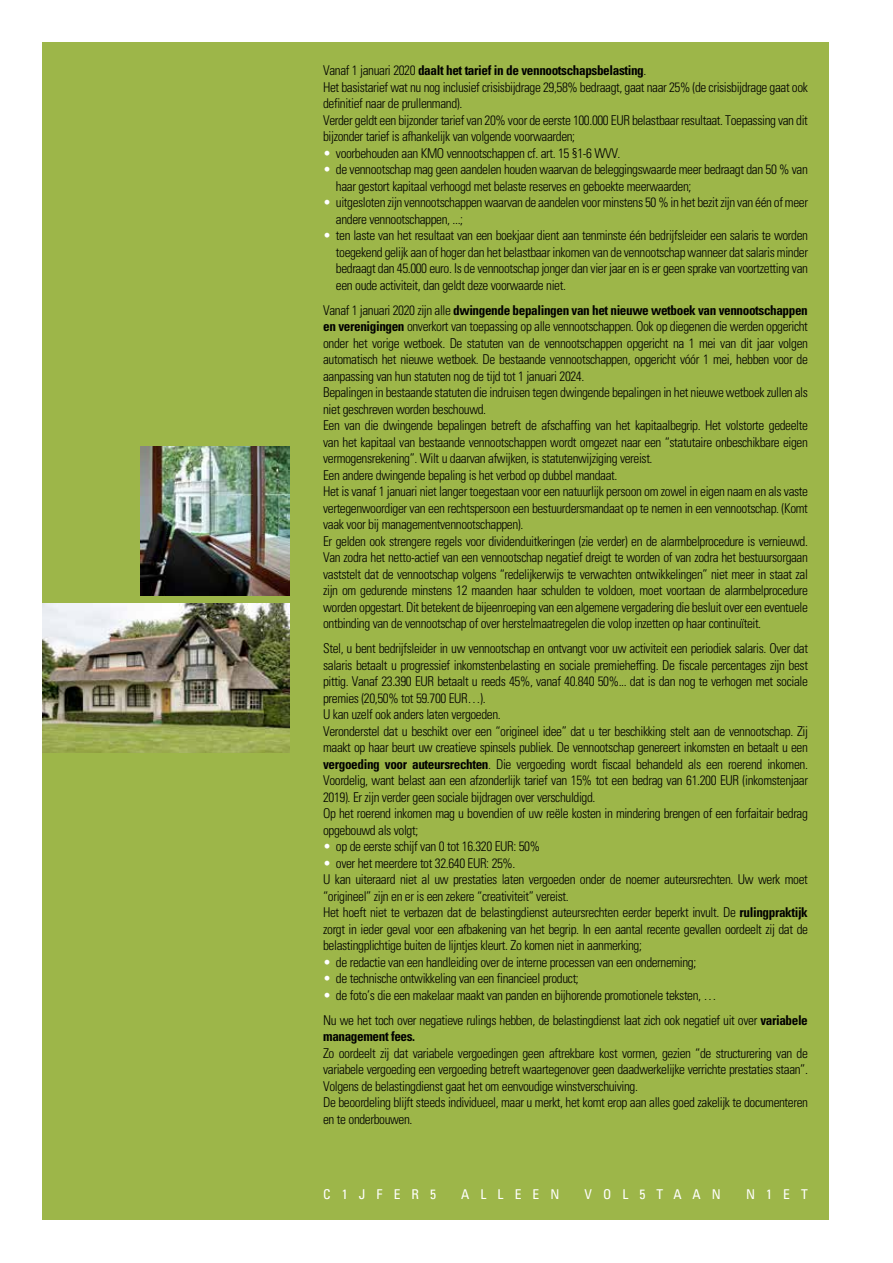
<style>
.page{position:relative;width:893px;height:1263px;background:#fff}
.page>*{position:absolute;margin:0;border:0;box-sizing:border-box;transform-origin:0 0}
.t1{font:300 condensed 13.5px/16.5px "Univers";letter-spacing:-.03em;color:#000}
.t2{font:condensed 13.5px "Univers";letter-spacing:.82em;color:#fff}
.t3{font:700 condensed 13.5px "Univers";letter-spacing:-.03em;color:#000}
.s1{font-weight:700}
.s2{color:#fff}
</style>
<div class="page">
<div style="left:43px;top:43px;width:786px;height:1177px;background:#9db649"></div>
<img style="left:140px;top:446px;width:149px;height:149px">
<img style="left:43px;top:604px;width:246px;height:149px">
<p class="t1" style="left:323px;top:62px;width:486px">Vanaf 1 januari 2020 <span class="s1">daalt het tarief in de vennootschapsbelasting</span>.<br>Het basistarief wat nu nog inclusief crisisbijdrage 29,58% bedraagt, gaat naar 25% (de crisisbijdrage gaat ook definitief naar de prullenmand).<br>Verder geldt een bijzonder tarief van 20% voor de eerste 100.000 EUR belastbaar resultaat. Toepassing van dit bijzonder tarief is afhankelijk van volgende voorwaarden;</p>
<p class="t1" style="left:323px;top:145px;width:299px"><span class="s2">•</span> voorbehouden aan KMO vennootschappen cf. art. 15 §1-6 WVV.</p>
<p class="t1" style="left:336px;top:161px;width:473px;text-indent:-13px"><span class="s2">•</span> de vennootschap mag geen aandelen houden waarvan de beleggingswaarde meer bedraagt dan 50 % van haar gestort kapitaal verhoogd met belaste reserves en geboekte meerwaarden;</p>
<p class="t1" style="left:336px;top:194px;width:474px;text-indent:-13px"><span class="s2">•</span> uitgesloten zijn vennootschappen waarvan de aandelen voor minstens 50 % in het bezit zijn van één of meer andere vennootschappen, ...;</p>
<p class="t1" style="left:336px;top:227px;width:474px;text-align:justify;text-indent:-13px"><span class="s2">•</span> ten laste van het resultaat van een boekjaar dient aan tenminste één bedrijfsleider een salaris te worden toegekend gelijk aan of hoger dan het belastbaar inkomen van de vennootschap wanneer dat salaris minder bedraagt dan 45.000 euro. Is de vennootschap jonger dan vier jaar en is er geen sprake van voortzetting van een oude activiteit, dan geldt deze voorwaarde niet.</p>
<p class="t1" style="left:323px;top:302px;width:486px">Vanaf 1 januari 2020 zijn alle <span class="s1">dwingende bepalingen van het nieuwe wetboek van vennootschappen en verenigingen</span> onverkort van toepassing op alle vennootschappen. Ook op diegenen die werden opgericht onder het vorige wetboek. De statuten van de vennootschappen opgericht na 1 mei van dit jaar volgen automatisch het nieuwe wetboek. De bestaande vennootschappen, opgericht vóór 1 mei, hebben voor de aanpassing van hun statuten nog de tijd tot 1 januari 2024.<br>Bepalingen in bestaande statuten die indruisen tegen dwingende bepalingen in het nieuwe wetboek zullen als niet geschreven worden beschouwd.<br>Een van die dwingende bepalingen betreft de afschaffing van het kapitaalbegrip. Het volstorte gedeelte van het kapitaal van bestaande vennootschappen wordt omgezet naar een “statutaire onbeschikbare eigen vermogensrekening”. Wilt u daarvan afwijken, is statutenwijziging vereist.<br>Een andere dwingende bepaling is het verbod op dubbel mandaat.<br>Het is vanaf 1 januari niet langer toegestaan voor een natuurlijk persoon om zowel in eigen naam en als vaste vertegenwoordiger van een rechtspersoon een bestuurdersmandaat op te nemen in een vennootschap. (Komt vaak voor bij managementvennootschappen).<br>Er gelden ook strengere regels voor dividenduitkeringen (zie verder) en de alarmbelprocedure is vernieuwd.<br>Van zodra het netto-actief van een vennootschap negatief dreigt te worden of van zodra het bestuursorgaan vaststelt dat de vennootschap volgens “redelijkerwijs te verwachten ontwikkelingen” niet meer in staat zal zijn om gedurende minstens 12 maanden haar schulden te voldoen, moet voortaan de alarmbelprocedure worden opgestart. Dit betekent de bijeenroeping van een algemene vergadering die besluit over een eventuele ontbinding van de vennootschap of over herstelmaatregelen die volop inzetten op haar continuïteit.</p>
<p class="t1" style="left:323px;top:640px;width:486px">Stel, u bent bedrijfsleider in uw vennootschap en ontvangt voor uw activiteit een periodiek salaris. Over dat salaris betaalt u progressief inkomstenbelasting en sociale premieheffing. De fiscale percentages zijn best pittig. Vanaf 23.390 EUR betaalt u reeds 45%, vanaf 40.840 50%... dat is dan nog te verhogen met sociale premies (20,50% tot 59.700 EUR…).<br>U kan uzelf ook anders laten vergoeden.<br>Veronderstel dat u beschikt over een “origineel idee” dat u ter beschikking stelt aan de vennootschap. Zij maakt op haar beurt uw creatieve spinsels publiek. De vennootschap genereert inkomsten en betaalt u een <span class="s1">vergoeding voor auteursrechten</span>. Die vergoeding wordt fiscaal behandeld als een roerend inkomen.<br>Voordelig, want belast aan een afzonderlijk tarief van 15% tot een bedrag van 61.200 EUR (inkomstenjaar 2019). Er zijn verder geen sociale bijdragen over verschuldigd.<br>Op het roerend inkomen mag u bovendien of uw reële kosten in mindering brengen of een forfaitair bedrag opgebouwd als volgt;</p>
<p class="t1" style="left:323px;top:838px;width:218px"><span class="s2">•</span> op de eerste schijf van 0 tot 16.320 EUR: 50%</p>
<p class="t1" style="left:323px;top:855px;width:486px"><span class="s2">•</span> over het meerdere tot 32.640 EUR: 25%.<br>U kan uiteraard niet al uw prestaties laten vergoeden onder de noemer auteursrechten. Uw werk moet “origineel” zijn en er is een zekere “creativiteit” vereist.<br>Het hoeft niet te verbazen dat de belastingdienst auteursrechten eerder beperkt invult. De <span class="s1">rulingpraktijk </span>zorgt in ieder geval voor een afbakening van het begrip. In een aantal recente gevallen oordeelt zij dat de belastingplichtige buiten de lijntjes kleurt. Zo komen niet in aanmerking;</p>
<p class="t1" style="left:323px;top:954px;width:375px"><span class="s2">•</span> de redactie van een handleiding over de interne processen van een onderneming;</p>
<p class="t1" style="left:323px;top:970px;width:257px"><span class="s2">•</span> de technische ontwikkeling van een financieel product;</p>
<p class="t1" style="left:323px;top:982px;width:486px;line-height:25px"><span class="s2">•</span> de foto’s die een makelaar maakt van panden en bijhorende promotionele teksten, …<br>Nu we het toch over negatieve rulings hebben, de belastingdienst laat zich ook negatief uit over <span class="s1">variabele</span></p>
<p class="t3" style="left:323px;top:1028px;width:94px">management fees.</p>
<p class="t1" style="left:323px;top:1045px;width:486px">Zo oordeelt zij dat variabele vergoedingen geen aftrekbare kost vormen, gezien “de structurering van de variabele vergoeding een vergoeding betreft waartegenover geen daadwerkelijke verrichte prestaties staan”.<br>Volgens de belastingdienst gaat het om eenvoudige winstverschuiving.<br>De beoordeling blijft steeds individueel, maar u merkt, het komt erop aan alles goed zakelijk te documenteren en te onderbouwen.</p>
<p class="t2" style="left:323px;top:1185px;width:114px">C1JFER5</p>
<p class="t2" style="left:461px;top:1185px;width:100px">ALLEEN</p>
<p class="t2" style="left:584px;top:1185px;width:138px">VOL5TAAN</p>
<p class="t2" style="left:746px;top:1185px;width:63px">N1ET</p>
</div>
